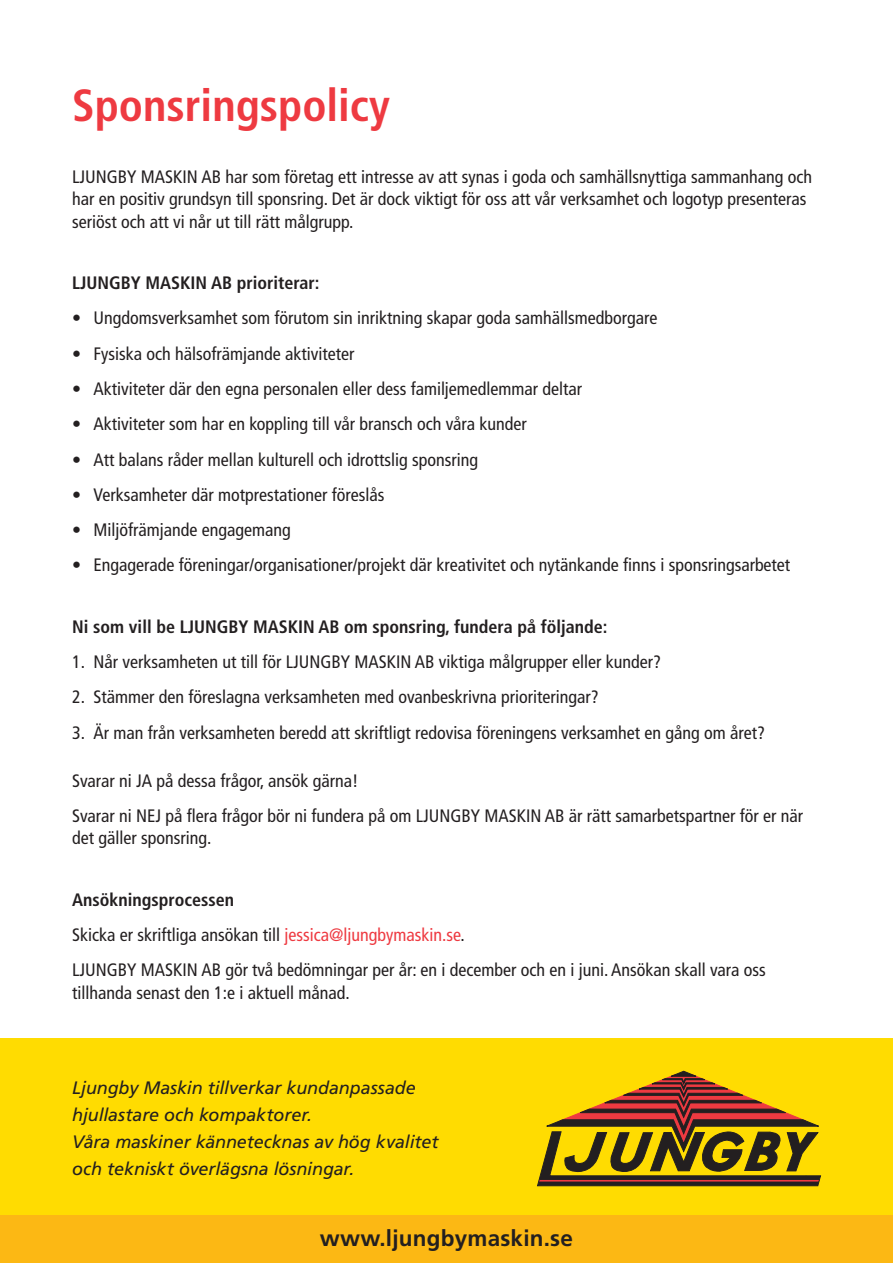
<style>
.page{position:relative;width:893px;height:1263px;background:#fff}
.page>*{position:absolute;margin:0;border:0;box-sizing:border-box;transform-origin:0 0}
.t1{font:700 condensed 45px "Frutiger LT Std";color:#ee3a41}
.t2{font:700 22.5px "Frutiger LT Std";letter-spacing:.01em;color:#231f20}
.t3{font:condensed 18px/35.2px "Frutiger LT Std";color:#231f20}
.t4{font:italic 18px/27px "Frutiger LT Std";letter-spacing:-.005em;color:#231f20}
.t5{font:700 condensed 18px "Frutiger LT Std";color:#231f20}
.s1{font-weight:700}
.s2{color:#ee3a41}
</style>
<div class="page">
<div style="left:0;top:1038px;width:893px;height:205px;background:#ffdc01"></div>
<div style="left:0;top:1215px;width:893px;height:48px;background:#fcb814"></div>
<svg style="left:537px;top:1071px;width:284px;height:115px"></svg>
<h1 class="t1" style="left:72px;top:79px;width:319px">Sponsringspolicy</h1>
<p class="t3" style="left:72px;top:165px;width:741px;line-height:22.5px">LJUNGBY MASKIN AB har som företag ett intresse av att synas i goda och samhällsnyttiga sammanhang och har en positiv grundsyn till sponsring. Det är dock viktigt för oss att vår verksamhet och logotyp presenteras seriöst och att vi når ut till rätt målgrupp.</p>
<p class="t5" style="left:72px;top:272px;width:249px">LJUNGBY MASKIN AB prioriterar:</p>
<p class="t3" style="left:72px;top:301px;width:587px">• Ungdomsverksamhet som förutom sin inriktning skapar goda samhällsmedborgare</p>
<p class="t3" style="left:72px;top:336px;width:284px">• Fysiska och hälsofrämjande aktiviteter</p>
<p class="t3" style="left:72px;top:371px;width:511px">• Aktiviteter där den egna personalen eller dess familjemedlemmar deltar</p>
<p class="t3" style="left:72px;top:406px;width:456px">• Aktiviteter som har en koppling till vår bransch och våra kunder</p>
<p class="t3" style="left:72px;top:442px;width:407px">• Att balans råder mellan kulturell och idrottslig sponsring</p>
<p class="t3" style="left:72px;top:477px;width:314px">• Verksamheter där motprestationer föreslås</p>
<p class="t3" style="left:72px;top:512px;width:220px">• Miljöfrämjande engagemang</p>
<p class="t3" style="left:72px;top:548px;width:719px">• Engagerade föreningar/organisationer/projekt där kreativitet och nytänkande finns i sponsringsarbetet</p>
<p class="t5" style="left:72px;top:616px;width:537px">Ni som vill be LJUNGBY MASKIN AB om sponsring, fundera på följande:</p>
<p class="t3" style="left:72px;top:644px;width:590px">1. Når verksamheten ut till för LJUNGBY MASKIN AB viktiga målgrupper eller kunder?</p>
<p class="t3" style="left:72px;top:679px;width:528px">2. Stämmer den föreslagna verksamheten med ovanbeskrivna prioriteringar?</p>
<p class="t3" style="left:72px;top:715px;width:694px">3. Är man från verksamheten beredd att skriftligt redovisa föreningens verksamhet en gång om året?</p>
<p class="t3" style="left:72px;top:763px;width:732px">Svarar ni JA på dessa frågor, ansök gärna!<br>Svarar ni NEJ på flera frågor bör ni fundera på om LJUNGBY MASKIN AB är rätt samarbetspartner för er när</p>
<p class="t3" style="left:72px;top:820px;width:141px">det gäller sponsring.</p>
<p class="t3" style="left:72px;top:882px;width:695px"><span class="s1">Ansökningsprocessen<br></span>Skicka er skriftliga ansökan till <span class="s2">jessica@ljungbymaskin.se</span>.<br>LJUNGBY MASKIN AB gör två bedömningar per år: en i december och en i juni. Ansökan skall vara oss</p>
<p class="t3" style="left:72px;top:975px;width:279px">tillhanda senast den 1:e i aktuell månad.</p>
<p class="t4" style="left:72px;top:1074px;width:368px">Ljungby Maskin tillverkar kundanpassade hjullastare och kompaktorer.<br>Våra maskiner kännetecknas av hög kvalitet och tekniskt överlägsna lösningar.</p>
<p class="t2" style="left:320px;top:1224px;width:255px">www.ljungbymaskin.se</p>
</div>
